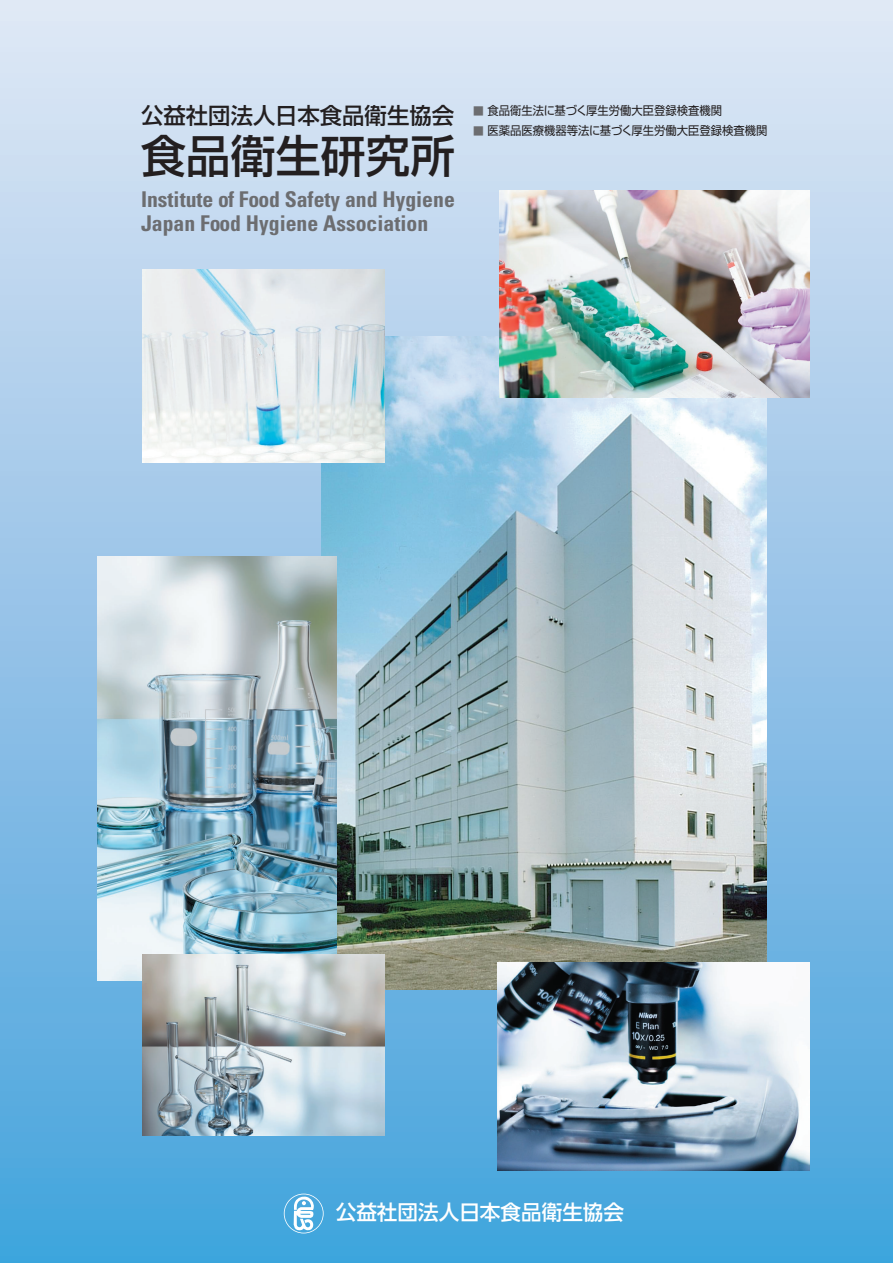
<style>
.page{position:relative;width:893px;height:1263px;background:#fff}
.page>*{position:absolute;margin:0;border:0;box-sizing:border-box;transform-origin:0 0}
.t1{font:500 44.85px "Shin Go Pro";color:#231f20}
.t2{font:500 22.35px "Shin Go Pro";color:#231f20}
.t3{font:700 condensed 21.75px/23.4px "Univers";color:#6c6d70}
.t4{font:500 20.55px "UD Shin Go Pro";color:#fff}
.t5{font:12px "Shin Go Pro";color:#231f20;scale:.95 1}
.s1{font-size:10.65px;color:#6c6d70}
</style>
<div class="page">
<div style="left:0;top:0;width:893px;height:1263px;background:linear-gradient(to bottom,#e2e6f5,#45a2db)"></div>
<img style="left:321px;top:337px;width:445px;height:652px">
<img style="left:497px;top:962px;width:313px;height:209px">
<img style="left:499px;top:190px;width:311px;height:207px">
<img style="left:98px;top:556px;width:238px;height:424px">
<img style="left:143px;top:270px;width:242px;height:192px">
<img style="left:143px;top:954px;width:242px;height:181px">
<svg style="left:284px;top:1193px;width:40px;height:40px"></svg>
<p class="t2" style="left:141px;top:97px;width:315px">公益社団法人日本食品衛生協会</p>
<h1 class="t1" style="left:141px;top:119px;width:316px">食品衛生研究所</h1>
<p class="t3" style="left:141px;top:188px;width:315px">Institute of Food Safety and Hygiene<br>Japan Food Hygiene Association</p>
<p class="t5" style="left:473px;top:101px;width:264px"><span class="s1">■</span> 食品衛生法に基づく厚生労働大臣登録検査機関</p>
<p class="t5" style="left:473px;top:120px;width:311px"><span class="s1">■</span> 医薬品医療機器等法に基づく厚生労働大臣登録検査機関</p>
<p class="t4" style="left:336px;top:1195px;width:290px">公益社団法人日本食品衛生協会</p>
</div>
